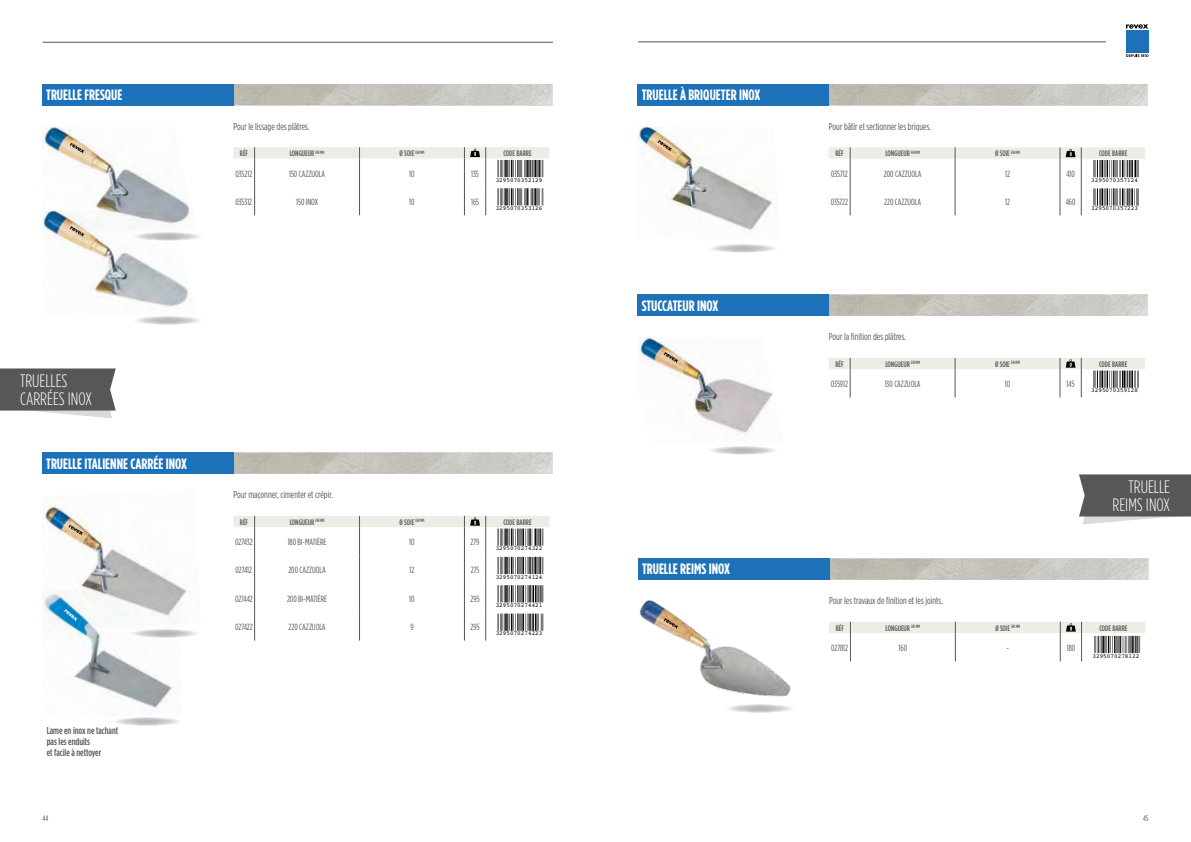
<style>
.page{position:relative;width:1191px;height:842px;background:#fff}
.page>*{position:absolute;margin:0;border:0;box-sizing:border-box;transform-origin:0 0}
.t1{font:300 18px/18px "Gotham Condensed";color:#fff}
.t2{font:700 15px "Gotham Condensed";color:#fff}
.t3{font:10px "Gotham Condensed";color:#575756}
.t4{font:500 10px/11px "Gotham Condensed";color:#575756}
.t5{font:9px "Gotham Condensed";color:#575756}
.t6{font:500 8px "Gotham Condensed";color:#575756}
.t7{font:8px "Gotham Condensed";color:#575756}
.t8{font:6px "Courier";color:#000}
</style>
<div class="page">
<hr style="left:43px;top:42px;width:510px;height:1px;background:#575756">
<hr style="left:638px;top:42px;width:468px;height:1px;background:#575756">
<div style="left:1126px;top:30px;width:22px;height:23px;background:#1d71b8"></div>
<svg style="left:1126px;top:24px;width:22px;height:5px"></svg>
<svg style="left:1126px;top:54px;width:22px;height:3px"></svg>
<img style="left:47px;top:231px;width:141px;height:76px">
<img style="left:42px;top:126px;width:148px;height:105px">
<img style="left:233px;top:84px;width:319px;height:21px">
<div style="left:42px;top:84px;width:191px;height:21px;background:#1d71b8"></div>
<svg style="left:233px;top:147px;width:316px;height:68px"></svg>
<svg style="left:132px;top:232px;width:68px;height:9px"></svg>
<svg style="left:136px;top:316px;width:64px;height:9px"></svg>
<svg style="left:0;top:368px;width:116px;height:50px;background:#737372"></svg>
<img style="left:233px;top:453px;width:319px;height:21px">
<div style="left:42px;top:453px;width:191px;height:21px;background:#1d71b8"></div>
<svg style="left:233px;top:516px;width:316px;height:124px"></svg>
<img style="left:829px;top:84px;width:318px;height:21px">
<div style="left:637px;top:84px;width:192px;height:21px;background:#1d71b8"></div>
<svg style="left:829px;top:147px;width:316px;height:68px"></svg>
<img style="left:638px;top:126px;width:134px;height:104px">
<svg style="left:711px;top:244px;width:64px;height:9px"></svg>
<img style="left:829px;top:295px;width:318px;height:21px">
<div style="left:637px;top:295px;width:192px;height:21px;background:#1d71b8"></div>
<svg style="left:829px;top:358px;width:316px;height:39px"></svg>
<img style="left:638px;top:337px;width:135px;height:97px">
<svg style="left:711px;top:446px;width:64px;height:9px"></svg>
<svg style="left:70px;top:143px;width:15px;height:10px"></svg>
<svg style="left:658px;top:140px;width:14px;height:11px"></svg>
<svg style="left:664px;top:352px;width:14px;height:11px"></svg>
<img style="left:829px;top:559px;width:319px;height:21px">
<div style="left:638px;top:559px;width:191px;height:21px;background:#1d71b8"></div>
<img style="left:639px;top:600px;width:152px;height:97px">
<svg style="left:728px;top:704px;width:64px;height:9px"></svg>
<svg style="left:664px;top:618px;width:14px;height:11px"></svg>
<svg style="left:70px;top:226px;width:15px;height:11px"></svg>
<img style="left:67px;top:631px;width:105px;height:78px">
<img style="left:42px;top:504px;width:145px;height:127px">
<svg style="left:130px;top:629px;width:67px;height:9px"></svg>
<svg style="left:115px;top:717px;width:64px;height:9px"></svg>
<svg style="left:68px;top:525px;width:15px;height:10px"></svg>
<svg style="left:64px;top:609px;width:14px;height:12px"></svg>
<svg style="left:1079px;top:474px;width:112px;height:50px;background:#727271"></svg>
<svg style="left:829px;top:622px;width:316px;height:39px"></svg>
<h2 class="t2" style="left:46px;top:86px;width:78px">TRUELLE FRESQUE</h2>
<p class="t3" style="left:233px;top:121px;width:78px">Pour le lissage des plâtres.</p>
<p class="t6" style="left:240px;top:149px;width:10px">RÉF</p>
<p class="t6" style="left:290px;top:149px;width:36px">LONGUEUR <sup>EN</sup> <sup>MM</sup></p>
<p class="t6" style="left:399px;top:149px;width:26px">Ø SOIE <sup>EN</sup> <sup>MM</sup></p>
<p class="t6" style="left:503px;top:149px;width:30px">CODE BARRE</p>
<p class="t5" style="left:235px;top:169px;width:18px">035212</p>
<p class="t5" style="left:289px;top:169px;width:38px">150 CAZZUOLA</p>
<p class="t5" style="left:409px;top:169px;width:7px">10</p>
<p class="t5" style="left:471px;top:169px;width:9px">135</p>
<p class="t8" style="left:496px;top:175px;width:48px">3295070352129</p>
<p class="t5" style="left:235px;top:197px;width:18px">035312</p>
<p class="t5" style="left:296px;top:197px;width:23px">150 INOX</p>
<p class="t5" style="left:409px;top:197px;width:7px">10</p>
<p class="t5" style="left:471px;top:197px;width:10px">165</p>
<p class="t8" style="left:496px;top:204px;width:48px">3295070353126</p>
<h1 class="t1" style="left:20px;top:371px;width:73px">TRUELLES.<br>CARRÉES INOX</h1>
<h2 class="t2" style="left:46px;top:455px;width:142px">TRUELLE ITALIENNE CARRÉE INOX</h2>
<p class="t4" style="left:47px;top:725px;width:73px">Lame en inox ne tachant pas les enduits<br>et facile à nettoyer</p>
<p class="t3" style="left:233px;top:489px;width:101px">Pour maçonner, cimenter et crépir.</p>
<p class="t6" style="left:240px;top:518px;width:10px">RÉF</p>
<p class="t6" style="left:290px;top:518px;width:36px">LONGUEUR <sup>EN</sup> <sup>MM</sup></p>
<p class="t6" style="left:399px;top:518px;width:26px">Ø SOIE <sup>EN</sup> <sup>MM</sup></p>
<p class="t6" style="left:503px;top:518px;width:30px">CODE BARRE</p>
<p class="t5" style="left:235px;top:537px;width:19px">027432</p>
<p class="t5" style="left:288px;top:537px;width:40px">180 BI-MATIÈRE</p>
<p class="t5" style="left:409px;top:537px;width:7px">10</p>
<p class="t5" style="left:470px;top:537px;width:10px">279</p>
<p class="t8" style="left:496px;top:544px;width:48px">3295070274322</p>
<p class="t5" style="left:236px;top:565px;width:18px">027412</p>
<p class="t5" style="left:288px;top:565px;width:39px">200 CAZZUOLA</p>
<p class="t5" style="left:409px;top:565px;width:6px">12</p>
<p class="t5" style="left:471px;top:565px;width:10px">275</p>
<p class="t8" style="left:496px;top:572px;width:48px">3295070274124</p>
<p class="t5" style="left:235px;top:594px;width:19px">027442</p>
<p class="t5" style="left:287px;top:594px;width:42px">200 BI-MATIÈRE</p>
<p class="t5" style="left:409px;top:594px;width:7px">10</p>
<p class="t5" style="left:470px;top:594px;width:11px">295</p>
<p class="t8" style="left:496px;top:600px;width:48px">3295070274421</p>
<p class="t5" style="left:235px;top:622px;width:19px">027422</p>
<p class="t5" style="left:288px;top:622px;width:38px">220 CAZZUOLA</p>
<p class="t5" style="left:410px;top:622px;width:5px">9</p>
<p class="t5" style="left:470px;top:622px;width:11px">295</p>
<p class="t8" style="left:496px;top:629px;width:48px">3295070274223</p>
<h2 class="t2" style="left:642px;top:86px;width:120px">TRUELLE À BRIQUETER INOX</h2>
<h2 class="t2" style="left:642px;top:297px;width:78px">STUCCATEUR INOX</h2>
<h2 class="t2" style="left:642px;top:561px;width:89px">TRUELLE REIMS INOX</h2>
<p class="t3" style="left:829px;top:121px;width:104px">Pour bâtir et sectionner les briques.</p>
<p class="t6" style="left:835px;top:149px;width:10px">RÉF</p>
<p class="t6" style="left:885px;top:149px;width:36px">LONGUEUR <sup>EN</sup> <sup>MM</sup></p>
<p class="t6" style="left:995px;top:149px;width:26px">Ø SOIE <sup>EN</sup> <sup>MM</sup></p>
<p class="t6" style="left:1099px;top:149px;width:30px">CODE BARRE</p>
<p class="t5" style="left:831px;top:169px;width:18px">035712</p>
<p class="t5" style="left:884px;top:169px;width:39px">200 CAZZUOLA</p>
<p class="t5" style="left:1005px;top:169px;width:6px">12</p>
<p class="t5" style="left:1066px;top:169px;width:10px">410</p>
<p class="t8" style="left:1091px;top:175px;width:48px">3295070357124</p>
<p class="t5" style="left:830px;top:197px;width:19px">035722</p>
<p class="t5" style="left:884px;top:197px;width:38px">220 CAZZUOLA</p>
<p class="t5" style="left:1005px;top:197px;width:6px">12</p>
<p class="t5" style="left:1065px;top:197px;width:11px">460</p>
<p class="t8" style="left:1091px;top:204px;width:48px">3295070357223</p>
<p class="t3" style="left:829px;top:331px;width:79px">Pour la finition des plâtres.</p>
<p class="t6" style="left:835px;top:360px;width:10px">RÉF</p>
<p class="t6" style="left:885px;top:360px;width:36px">LONGUEUR <sup>EN</sup> <sup>MM</sup></p>
<p class="t6" style="left:995px;top:360px;width:26px">Ø SOIE <sup>EN</sup> <sup>MM</sup></p>
<p class="t6" style="left:1099px;top:360px;width:30px">CODE BARRE</p>
<p class="t5" style="left:831px;top:379px;width:19px">035912</p>
<p class="t5" style="left:884px;top:379px;width:37px">130 CAZZUOLA</p>
<p class="t5" style="left:1004px;top:379px;width:7px">10</p>
<p class="t5" style="left:1066px;top:379px;width:10px">145</p>
<p class="t8" style="left:1091px;top:386px;width:48px">3295070359128</p>
<p class="t3" style="left:829px;top:595px;width:115px">Pour les travaux de finition et les joints.</p>
<h1 class="t1" style="left:1112px;top:477px;width:59px;text-align:right">TRUELLE<br>REIMS INOX</h1>
<p class="t6" style="left:835px;top:624px;width:10px">RÉF</p>
<p class="t6" style="left:885px;top:624px;width:36px">LONGUEUR <sup>EN</sup> <sup>MM</sup></p>
<p class="t6" style="left:995px;top:624px;width:26px">Ø SOIE <sup>EN</sup> <sup>MM</sup></p>
<p class="t6" style="left:1099px;top:624px;width:30px">CODE BARRE</p>
<p class="t5" style="left:831px;top:643px;width:18px">027812</p>
<p class="t5" style="left:898px;top:643px;width:10px">160</p>
<p class="t5" style="left:1006px;top:643px;width:4px">-</p>
<p class="t5" style="left:1066px;top:643px;width:10px">180</p>
<p class="t8" style="left:1092px;top:651px;width:48px">3295070278122</p>
<p class="t7" style="left:43px;top:814px;width:7px">44</p>
<p class="t7" style="left:1143px;top:814px;width:7px">45</p>
</div>
